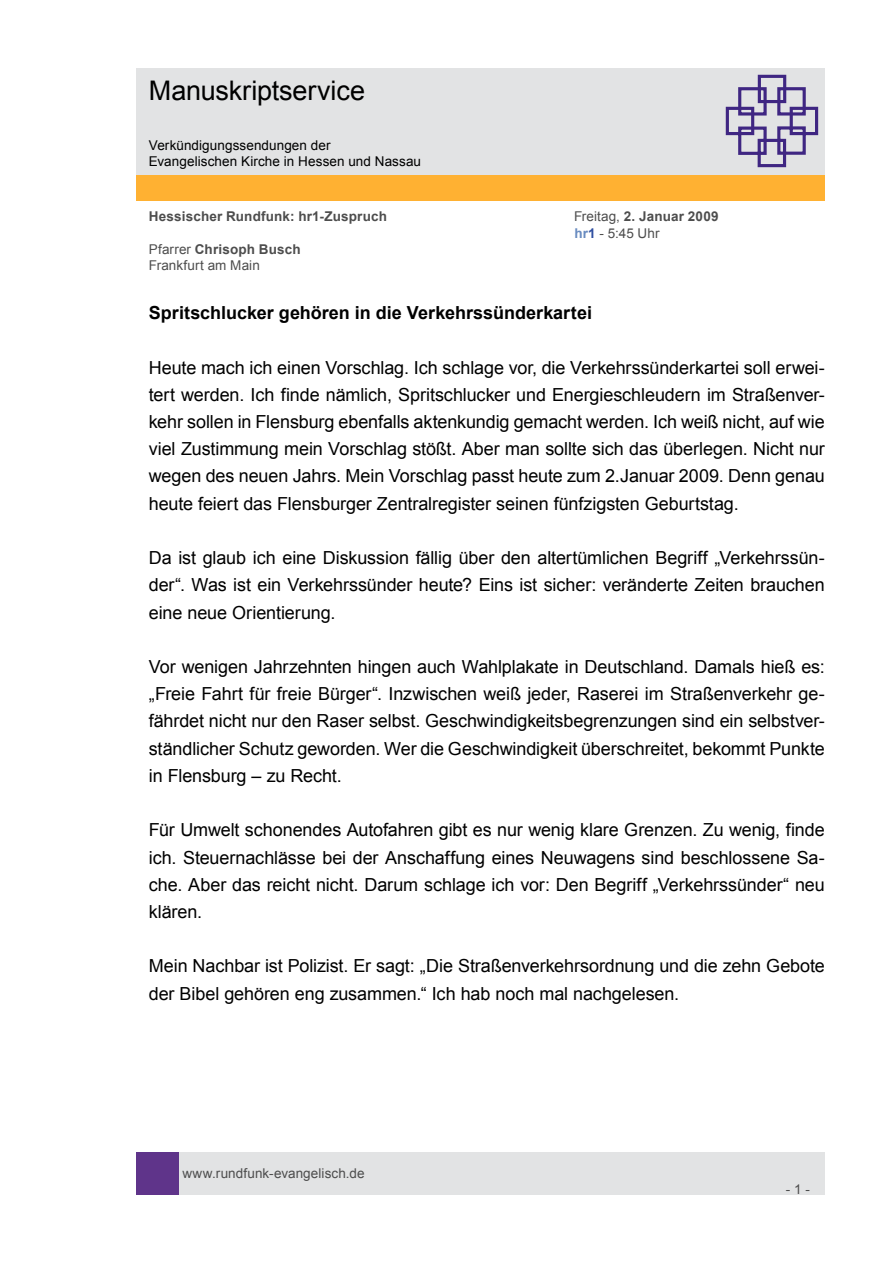
<style>
.page{position:relative;width:893px;height:1263px;background:#fff}
.page>*{position:absolute;margin:0;border:0;box-sizing:border-box;transform-origin:0 0}
.t1{font:27px "Arial";letter-spacing:-.005em;color:#000}
.t2{font:18px/27.2px "Arial";letter-spacing:-.005em;color:#000;text-align:justify}
.t3{font:700 18px "Arial";color:#000}
.t4{font:13.5px/16.2px "Arial";letter-spacing:.005em;color:#4d4d4d}
.t5{font:13.5px/16.2px "Arial";letter-spacing:.005em;color:#000}
.t6{font:700 13.5px "Arial";letter-spacing:.015em;color:#4d4d4d}
.s1{font-weight:700}
.s2{font-weight:700;color:#688bc0}
.s3{font-weight:700;color:#2f4fa1}
</style>
<div class="page">
<div style="left:179px;top:1152px;width:646px;height:43px;background:#e2e3e4"></div>
<div style="left:136px;top:1152px;width:43px;height:43px;background:#5f348a"></div>
<div style="left:136px;top:175px;width:689px;height:26px;background:#ffb132"></div>
<div style="left:136px;top:68px;width:689px;height:106px;background:#e2e3e4"></div>
<svg style="left:725px;top:74px;width:94px;height:94px"></svg>
<h1 class="t1" style="left:149px;top:73px;width:218px">Manuskriptservice</h1>
<p class="t5" style="left:149px;top:137px;width:274px">Verkündigungssendungen der<br>Evangelischen Kirche in Hessen und Nassau</p>
<p class="t6" style="left:149px;top:208px;width:240px">Hessischer Rundfunk: hr1-Zuspruch</p>
<p class="t4" style="left:574px;top:209px;width:146px">Freitag, <span class="s1">2. Januar 2009 </span><span class="s2">hr</span><span class="s3">1</span> - 5:45 Uhr</p>
<p class="t4" style="left:149px;top:241px;width:153px">Pfarrer <span class="s1">Chrisoph Busch<br></span>Frankfurt am Main</p>
<p class="t3" style="left:149px;top:301px;width:445px">Spritschlucker gehören in die Verkehrssünderkartei</p>
<p class="t2" style="left:149px;top:354px;width:678px">Heute mach ich einen Vorschlag. Ich schlage vor, die Verkehrssünderkartei soll erwei&shy;tert werden. Ich finde nämlich, Spritschlucker und Energieschleudern im Straßenver&shy;kehr sollen in Flensburg ebenfalls aktenkundig gemacht werden. Ich weiß nicht, auf wie viel Zustimmung mein Vorschlag stößt. Aber man sollte sich das überlegen. Nicht nur wegen des neuen Jahrs. Mein Vorschlag passt heute zum 2.Januar 2009. Denn genau heute feiert das Flensburger Zentralregister seinen fünfzigsten Geburtstag.</p>
<p class="t2" style="left:149px;top:544px;width:678px">Da ist glaub ich eine Diskussion fällig über den altertümlichen Begriff „Verkehrssün&shy;der“. Was ist ein Verkehrssünder heute? Eins ist sicher: veränderte Zeiten brauchen eine neue Orientierung.</p>
<p class="t2" style="left:149px;top:653px;width:678px">Vor wenigen Jahrzehnten hingen auch Wahlplakate in Deutschland. Damals hieß es: „Freie Fahrt für freie Bürger“. Inzwischen weiß jeder, Raserei im Straßenverkehr ge&shy;fährdet nicht nur den Raser selbst. Geschwindigkeitsbegrenzungen sind ein selbstver&shy;ständlicher Schutz geworden. Wer die Geschwindigkeit überschreitet, bekommt Punkte in Flensburg – zu Recht.</p>
<p class="t2" style="left:149px;top:817px;width:678px">Für Umwelt schonendes Autofahren gibt es nur wenig klare Grenzen. Zu wenig, finde ich. Steuernachlässe bei der Anschaffung eines Neuwagens sind beschlossene Sa&shy;che. Aber das reicht nicht. Darum schlage ich vor: Den Begriff „Verkehrssünder“ neu klären.</p>
<p class="t2" style="left:149px;top:953px;width:677px">Mein Nachbar ist Polizist. Er sagt: „Die Straßenverkehrsordnung und die zehn Gebote der Bibel gehören eng zusammen.“ Ich hab noch mal nachgelesen.</p>
<p class="t4" style="left:182px;top:1165px;width:184px">www.rundfunk-evangelisch.de</p>
<p class="t4" style="left:786px;top:1181px;width:26px">- 1 -</p>
</div>
